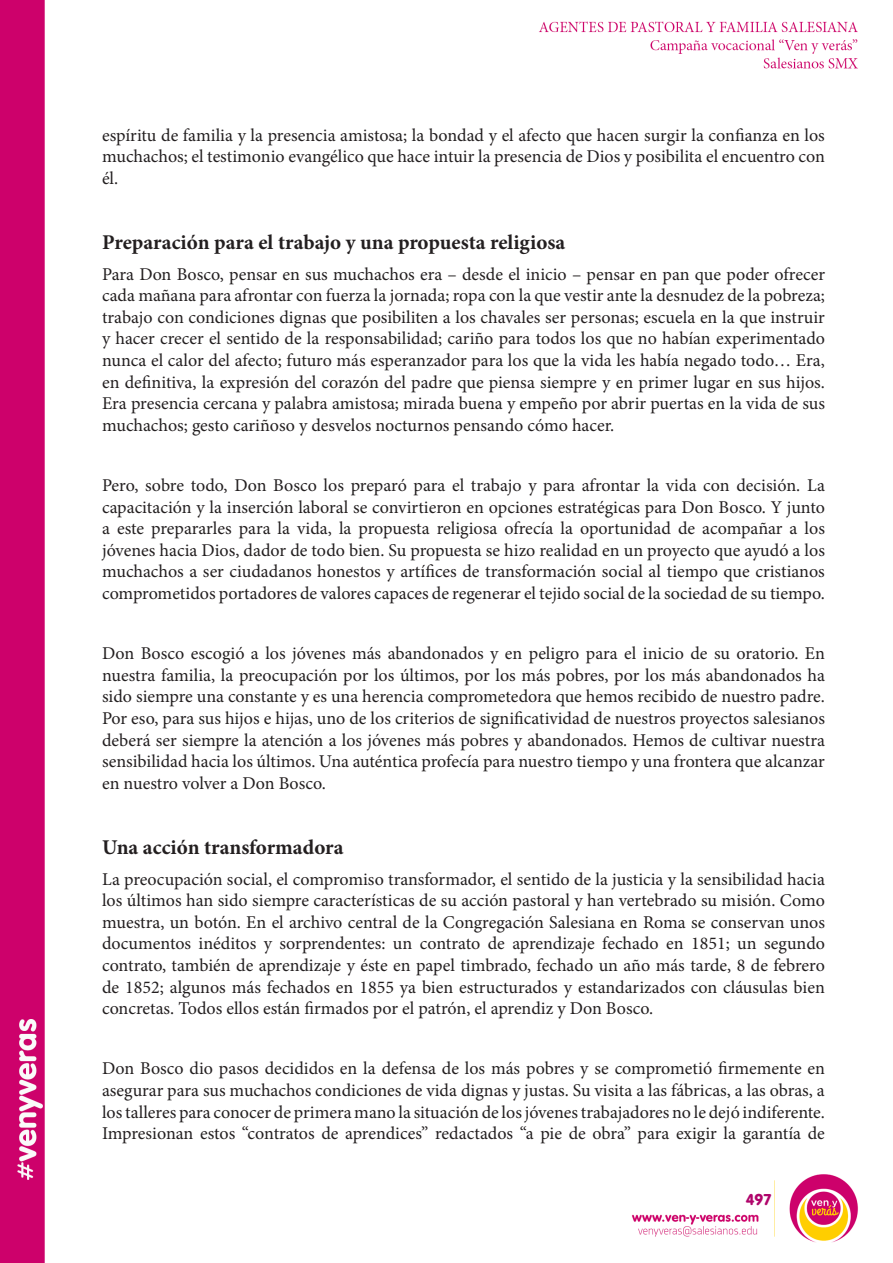
<style>
.page{position:relative;width:893px;height:1263px;background:#fff}
.page>*{position:absolute;margin:0;border:0;box-sizing:border-box;transform-origin:0 0}
.t1{font:700 21px "Minion Pro";color:#231f20}
.t2{font:18px/21.6px "Minion Pro";color:#231f20;text-align:justify}
.t3{font:16.5px "VAG Rundschrift D";color:#b0056b}
</style>
<div class="page">
<img style="left:0;top:0;width:858px;height:1263px">
<p class="t2" style="left:102px;top:124px;width:724px">espíritu de familia y la presencia amistosa; la bondad y el afecto que hacen surgir la confianza en los muchachos; el testimonio evangélico que hace intuir la presencia de Dios y posibilita el encuentro con él.</p>
<p class="t1" style="left:102px;top:228px;width:465px">Preparación para el trabajo y una propuesta religiosa</p>
<p class="t2" style="left:102px;top:263px;width:724px">Para Don Bosco, pensar en sus muchachos era – desde el inicio – pensar en pan que poder ofrecer cada mañana para afrontar con fuerza la jornada; ropa con la que vestir ante la desnudez de la pobreza; trabajo con condiciones dignas que posibiliten a los chavales ser personas; escuela en la que instruir y hacer crecer el sentido de la responsabilidad; cariño para todos los que no habían experimentado nunca el calor del afecto; futuro más esperanzador para los que la vida les había negado todo… Era, en definitiva, la expresión del corazón del padre que piensa siempre y en primer lugar en sus hijos.<br>Era presencia cercana y palabra amistosa; mirada buena y empeño por abrir puertas en la vida de sus muchachos; gesto cariñoso y desvelos nocturnos pensando cómo hacer.</p>
<p class="t2" style="left:102px;top:475px;width:724px">Pero, sobre todo, Don Bosco los preparó para el trabajo y para afrontar la vida con decisión. La capacitación y la inserción laboral se convirtieron en opciones estratégicas para Don Bosco. Y junto a este prepararles para la vida, la propuesta religiosa ofrecía la oportunidad de acompañar a los jóvenes hacia Dios, dador de todo bien. Su propuesta se hizo realidad en un proyecto que ayudó a los muchachos a ser ciudadanos honestos y artífices de transformación social al tiempo que cristianos comprometidos portadores de valores capaces de regenerar el tejido social de la sociedad de su tiempo.</p>
<p class="t2" style="left:102px;top:643px;width:724px">Don Bosco escogió a los jóvenes más abandonados y en peligro para el inicio de su oratorio. En nuestra familia, la preocupación por los últimos, por los más pobres, por los más abandonados ha sido siempre una constante y es una herencia comprometedora que hemos recibido de nuestro padre.<br>Por eso, para sus hijos e hijas, uno de los criterios de significatividad de nuestros proyectos salesianos deberá ser siempre la atención a los jóvenes más pobres y abandonados. Hemos de cultivar nuestra sensibilidad hacia los últimos. Una auténtica profecía para nuestro tiempo y una frontera que alcanzar en nuestro volver a Don Bosco.</p>
<p class="t1" style="left:102px;top:833px;width:243px">Una acción transformadora</p>
<p class="t2" style="left:102px;top:868px;width:724px">La preocupación social, el compromiso transformador, el sentido de la justicia y la sensibilidad hacia los últimos han sido siempre características de su acción pastoral y han vertebrado su misión. Como muestra, un botón. En el archivo central de la Congregación Salesiana en Roma se conservan unos documentos inéditos y sorprendentes: un contrato de aprendizaje fechado en 1851; un segundo contrato, también de aprendizaje y éste en papel timbrado, fechado un año más tarde, 8 de febrero de 1852; algunos más fechados en 1855 ya bien estructurados y estandarizados con cláusulas bien concretas. Todos ellos están firmados por el patrón, el aprendiz y Don Bosco.</p>
<p class="t2" style="left:102px;top:1058px;width:724px">Don Bosco dio pasos decididos en la defensa de los más pobres y se comprometió firmemente en asegurar para sus muchachos condiciones de vida dignas y justas. Su visita a las fábricas, a las obras, a los talleres para conocer de primera mano la situación de los jóvenes trabajadores no le dejó indiferente.<br>Impresionan estos “contratos de aprendices” redactados “a pie de obra” para exigir la garantía de</p>
<p class="t3" style="left:746px;top:1190px;width:27px">497</p>
</div>
